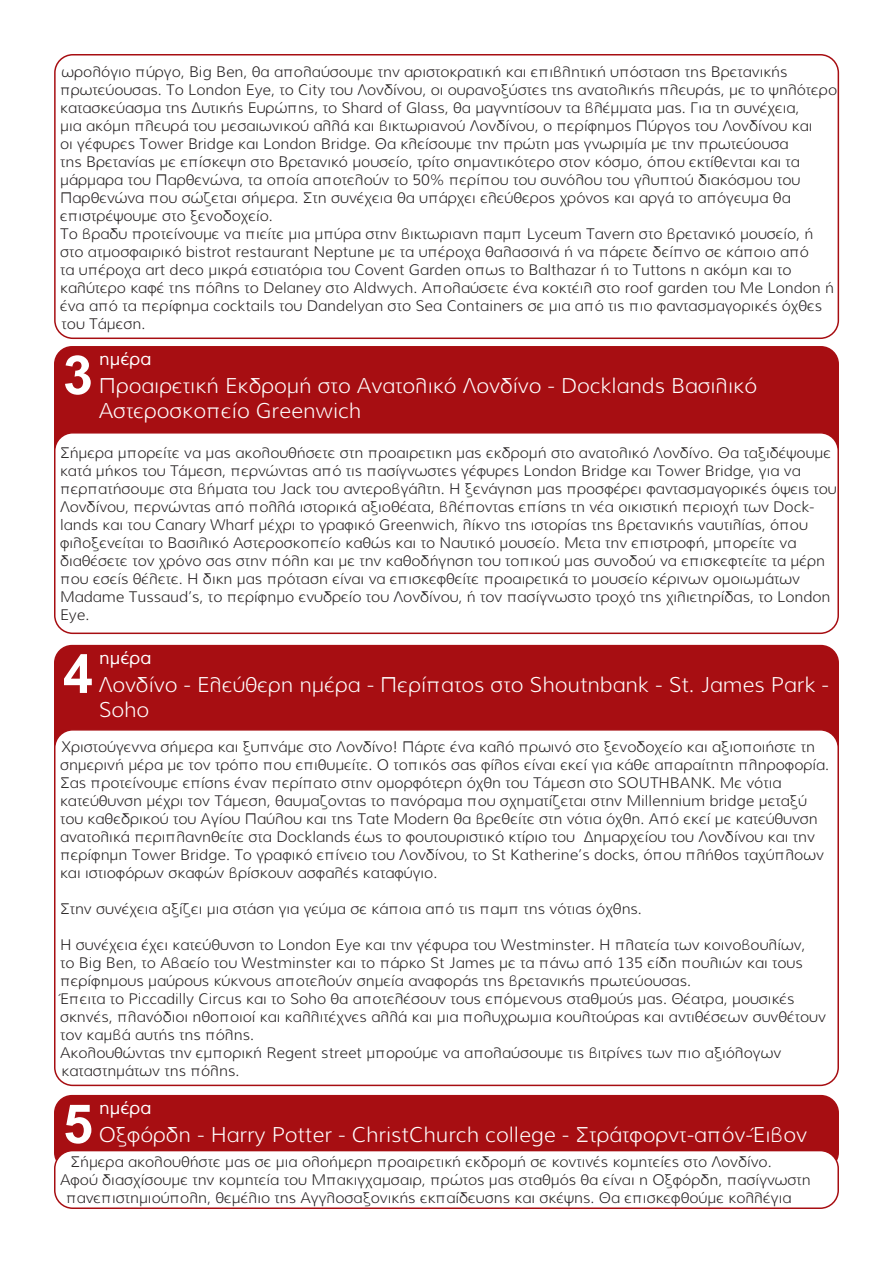
<style>
.page{position:relative;width:893px;height:1263px;background:#fff}
.page>*{position:absolute;margin:0;border:0;box-sizing:border-box;transform-origin:0 0}
.t1{font:700 54px "Arial";color:#fff}
.t2{font:21px/25.2px "Aka Acid GR Muli Light";color:#fff}
.t3{font:18px "Aka Acid GR Muli Medium";color:#fff}
.t4{font:15px/18px "Aka Acid GR Muli Light";color:#231f20}
</style>
<div class="page">
<div style="left:54px;top:645px;width:785px;height:133px;background:#a70e12;border-radius:18px"></div>
<div style="left:54px;top:1095px;width:785px;height:75px;background:#a70e12;border-radius:18px"></div>
<div style="left:55px;top:730px;width:783px;height:355px;background:#fff;border-radius:18px"></div>
<div style="left:54px;top:729px;width:785px;height:357px;border:2px solid #a70e12;border-radius:18px"></div>
<div style="left:55px;top:1150px;width:783px;height:58px;background:#fff;border-radius:18px"></div>
<div style="left:54px;top:1150px;width:785px;height:59px;border:2px solid #a70e12;border-radius:18px"></div>
<div style="left:54px;top:346px;width:785px;height:131px;background:#a70e12;border-radius:18px"></div>
<div style="left:55px;top:433px;width:783px;height:200px;background:#fff;border-radius:18px"></div>
<div style="left:54px;top:432px;width:785px;height:202px;border:2px solid #a70e12;border-radius:18px"></div>
<div style="left:54px;top:54px;width:785px;height:285px;border:2px solid #a70e12;border-radius:18px"></div>
<p class="t4" style="left:60px;top:62px;width:778px">ωρολόγιο πύργο, Big Ben, θα απολαύσουμε την αριστοκρατική και επιβλητική υπόσταση της Βρετανικής πρωτεύουσας. Το London Eye, το City του Λονδίνου, οι ουρανοξύστες της ανατολικής πλευράς, με το ψηλότερο κατασκεύασμα της Δυτικής Ευρώπης, το Shard of Glass, θα μαγνητίσουν τα βλέμματα μας. Για τη συνέχεια,<br>μια ακόμη πλευρά του μεσαιωνικού αλλά και βικτωριανού Λονδίνου, ο περίφημος Πύργος του Λονδίνου και<br>οι γέφυρες Tower Bridge και London Bridge. Θα κλείσουμε την πρώτη μας γνωριμία με την πρωτεύουσα<br>της Βρετανίας με επίσκεψη στο Βρετανικό μουσείο, τρίτο σημαντικότερο στον κόσμο, όπου εκτίθενται και τα μάρμαρα του Παρθενώνα, τα οποία αποτελούν το 50% περίπου του συνόλου του γλυπτού διακόσμου του Παρθενώνα που σώζεται σήμερα. Στη συνέχεια θα υπάρχει ελεύθερος χρόνος και αργά το απόγευμα θα επιστρέψουμε στο ξενοδοχείο.</p>
<p class="t4" style="left:60px;top:224px;width:775px">Το βραδυ προτείνουμε να πιείτε μια μπύρα στην βικτωριανη παμπ Lyceum Tavern στο βρετανικό μουσείο, ή στο ατμοσφαιρικό bistrot restaurant Neptune με τα υπέροχα θαλασσινά ή να πάρετε δείπνο σε κάποιο από<br>τα υπέροχα art deco μικρά εστιατόρια του Covent Garden οπως το Balthazar ή το Tuttons η ακόμη και το καλύτερο καφέ της πόλης το Delaney στο Aldwych. Απολαύσετε ένα κοκτέιλ στο roof garden του Me London ή ένα από τα περίφημα cocktails του Dandelyan στο Sea Containers σε μια από τις πιο φαντασμαγορικές όχθες του Τάμεση.</p>
<p class="t1" style="left:63px;top:337px;width:32px">3</p>
<p class="t3" style="left:99px;top:348px;width:54px">ημέρα</p>
<p class="t2" style="left:99px;top:373px;width:660px">Προαιρετική Εκδρομή στο Ανατολικό Λονδίνο - Docklands Βασιλικό<br>Αστεροσκοπείο Greenwich</p>
<p class="t4" style="left:60px;top:444px;width:778px">Σήμερα μπορείτε να μας ακολουθήσετε στη προαιρετικη μας εκδρομή στο ανατολικό Λονδίνο. Θα ταξιδέψουμε κατά μήκος του Τάμεση, περνώντας από τις πασίγνωστες γέφυρες London Bridge και Tower Bridge, για να περπατήσουμε στα βήματα του Jack του αντεροβγάλτη. Η ξενάγηση μας προσφέρει φαντασμαγορικές όψεις του Λονδίνου, περνώντας από πολλά ιστορικά αξιοθέατα, βλέποντας επίσης τη νέα οικιστική περιοχή των Dock&shy;lands και του Canary Wharf μέχρι το γραφικό Greenwich, λίκνο της ιστορίας της βρετανικής ναυτιλίας, όπου φιλοξενείται το Βασιλικό Αστεροσκοπείο καθώς και το Ναυτικό μουσείο. Μετα την επιστροφή, μπορείτε να διαθέσετε τον χρόνο σας στην πόλη και με την καθοδήγηση του τοπικού μας συνοδού να επισκεφτείτε τα μέρη που εσείς θέλετε. Η δικη μας πρόταση είναι να επισκεφθείτε προαιρετικά το μουσείο κέρινων ομοιωμάτων Madame Tussaud’s, το περίφημο ενυδρείο του Λονδίνου, ή τον πασίγνωστο τροχό της χιλιετηρίδας, το London Eye.</p>
<p class="t3" style="left:99px;top:647px;width:54px">ημέρα</p>
<p class="t1" style="left:63px;top:636px;width:32px">4</p>
<p class="t2" style="left:99px;top:672px;width:732px">Λονδίνο - Ελεύθερη ημέρα - Περίπατος στο Shoutnbank - St. James Park -<br>Soho</p>
<p class="t4" style="left:60px;top:737px;width:771px">Χριστούγεννα σήμερα και ξυπνάμε στο Λονδίνο! Πάρτε ένα καλό πρωινό στο ξενοδοχείο και αξιοποιήστε τη σημερινή μέρα με τον τρόπο που επιθυμείτε. Ο τοπικός σας φίλος είναι εκεί για κάθε απαραίτητη πληροφορία.<br>Σας προτείνουμε επίσης έναν περίπατο στην ομορφότερη όχθη του Τάμεση στο SOUTHBANK. Με νότια κατεύθυνση μέχρι τον Τάμεση, θαυμαζοντας το πανόραμα που σχηματίζεται στην Millennium bridge μεταξύ του καθεδρικού του Αγίου Παύλου και της Tate Modern θα βρεθείτε στη νότια όχθη. Από εκεί με κατεύθυνση ανατολικά περιπλανηθείτε στα Docklands έως το φουτουριστικό κτίριο του Δημαρχείου του Λονδίνου και την περίφημη Tower Bridge. Το γραφικό επίνειο του Λονδίνου, το St Katherine’s docks, όπου πλήθος ταχύπλοων και ιστιοφόρων σκαφών βρίσκουν ασφαλές καταφύγιο.</p>
<p class="t4" style="left:60px;top:899px;width:583px">Στην συνέχεια αξίζει μια στάση για γεύμα σε κάποια από τις παμπ της νότιας όχθης.</p>
<p class="t4" style="left:60px;top:935px;width:747px">Η συνέχεια έχει κατεύθυνση το London Eye και την γέφυρα του Westminster. H πλατεία των κοινοβουλίων, το Big Ben, το Αβαείο του Westminster και το πάρκο St James με τα πάνω από 135 είδη πουλιών και τους περίφημους μαύρους κύκνους αποτελούν σημεία αναφοράς της βρετανικής πρωτεύουσας.</p>
<p class="t4" style="left:60px;top:989px;width:767px">Έπειτα το Piccadilly Circus και το Soho θα αποτελέσουν τους επόμενους σταθμούς μας. Θέατρα, μουσικές σκηνές, πλανόδιοι ηθοποιοί και καλλιτέχνες αλλά και μια πολυχρωμια κουλτούρας και αντιθέσεων συνθέτουν τον καμβά αυτής της πόλης.</p>
<p class="t4" style="left:60px;top:1043px;width:723px">Ακολουθώντας την εμπορική Regent street μπορούμε να απολαύσουμε τις βιτρίνες των πιο αξιόλογων καταστημάτων της πόλης.</p>
<p class="t1" style="left:63px;top:1086px;width:32px">5</p>
<p class="t3" style="left:99px;top:1097px;width:54px">ημέρα</p>
<p class="t2" style="left:99px;top:1122px;width:710px">Οξφόρδη - Harry Potter - ChristChurch college - Στράτφορντ-απόν-Έιβον</p>
<p class="t4" style="left:70px;top:1153px;width:703px">Σήμερα ακολουθήστε μας σε μια ολοήμερη προαιρετική εκδρομή σε κοντινές κομητείες στο Λονδίνο.</p>
<p class="t4" style="left:60px;top:1171px;width:752px">Αφού διασχίσουμε την κομητεία του Μπακιγχαμσαιρ, πρώτος μας σταθμός θα είναι η Οξφόρδη, πασίγνωστη</p>
<p class="t4" style="left:66px;top:1189px;width:727px">πανεπιστημιούπολη, θεμέλιο της Αγγλοσαξονικής εκπαίδευσης και σκέψης. Θα επισκεφθούμε κολλέγια</p>
</div>
